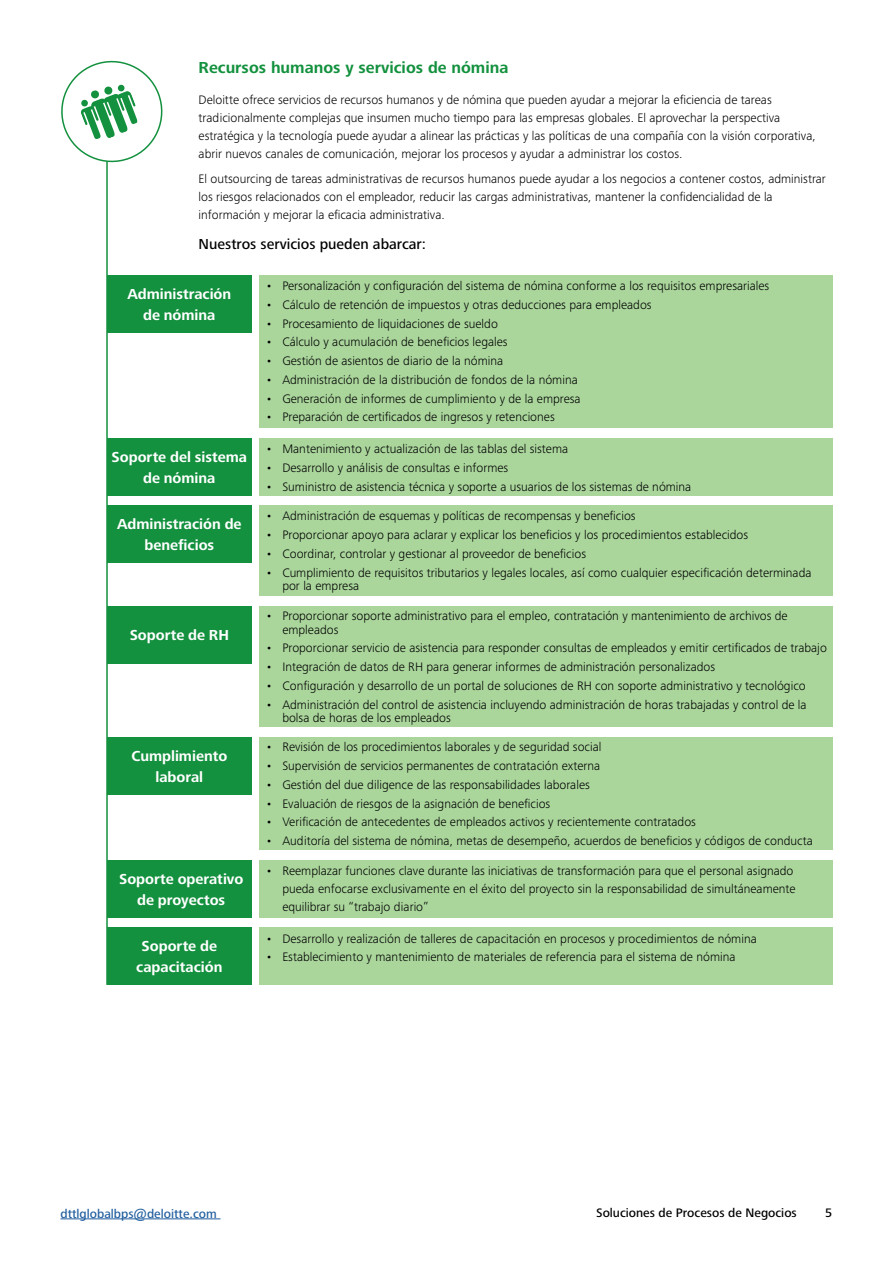
<style>
.page{position:relative;width:893px;height:1263px;background:#fff}
.page>*{position:absolute;margin:0;border:0;box-sizing:border-box;transform-origin:0 0}
.t1{font:700 16.5px "Frutiger Next Pro";color:#13913e}
.t2{font:700 15px/21px "Frutiger Next Pro";color:#fff;text-align:center}
.t3{font:500 15px "Frutiger Next Pro";color:#000}
.t4{font:300 12.75px/18px "Frutiger Next Pro";color:#000}
.t5{font:500 12.75px "Frutiger Next Pro";color:#000}
.t6{font:500 12.75px "Frutiger Next Pro";color:#215e9e}
</style>
<div class="page">
<hr style="left:60px;top:1218px;width:160px;height:1px;background:#215e9e">
<hr style="left:106px;top:161px;width:2px;height:824px;background:#13913e">
<svg style="left:61px;top:60px;width:102px;height:108px"></svg>
<div style="left:107px;top:275px;width:145px;height:58px;background:#13913e"></div>
<div style="left:259px;top:275px;width:573px;height:153px;background:#aad69c"></div>
<div style="left:107px;top:438px;width:145px;height:57px;background:#13913e"></div>
<div style="left:259px;top:438px;width:573px;height:57px;background:#aad69c"></div>
<div style="left:107px;top:927px;width:145px;height:58px;background:#13913e"></div>
<div style="left:259px;top:927px;width:573px;height:58px;background:#aad69c"></div>
<div style="left:107px;top:737px;width:145px;height:58px;background:#13913e"></div>
<div style="left:259px;top:737px;width:573px;height:113px;background:#aad69c"></div>
<div style="left:107px;top:506px;width:145px;height:57px;background:#13913e"></div>
<div style="left:259px;top:506px;width:573px;height:90px;background:#aad69c"></div>
<div style="left:107px;top:606px;width:145px;height:57px;background:#13913e"></div>
<div style="left:259px;top:606px;width:573px;height:121px;background:#aad69c"></div>
<div style="left:107px;top:860px;width:145px;height:57px;background:#13913e"></div>
<div style="left:259px;top:860px;width:573px;height:57px;background:#aad69c"></div>
<p class="t1" style="left:199px;top:58px;width:311px">Recursos humanos y servicios de nómina</p>
<p class="t4" style="left:199px;top:91px;width:619px">Deloitte ofrece servicios de recursos humanos y de nómina que pueden ayudar a mejorar la eficiencia de tareas tradicionalmente complejas que insumen mucho tiempo para las empresas globales. El aprovechar la perspectiva estratégica y la tecnología puede ayudar a alinear las prácticas y las políticas de una compañía con la visión corporativa, abrir nuevos canales de comunicación, mejorar los procesos y ayudar a administrar los costos.</p>
<p class="t4" style="left:199px;top:170px;width:629px">El outsourcing de tareas administrativas de recursos humanos puede ayudar a los negocios a contener costos, administrar los riesgos relacionados con el empleador, reducir las cargas administrativas, mantener la confidencialidad de la información y mejorar la eficacia administrativa.</p>
<p class="t3" style="left:199px;top:235px;width:229px">Nuestros servicios pueden abarcar:</p>
<p class="t2" style="left:127px;top:283px;width:105px">Administración de nómina</p>
<p class="t4" style="left:266px;top:277px;width:505px">• Personalización y configuración del sistema de nómina conforme a los requisitos empresariales</p>
<p class="t4" style="left:266px;top:295px;width:387px">• Cálculo de retención de impuestos y otras deducciones para empleados</p>
<p class="t4" style="left:266px;top:314px;width:233px">• Procesamiento de liquidaciones de sueldo</p>
<p class="t4" style="left:266px;top:333px;width:243px">• Cálculo y acumulación de beneficios legales</p>
<p class="t4" style="left:266px;top:352px;width:239px">• Gestión de asientos de diario de la nómina</p>
<p class="t4" style="left:266px;top:370px;width:313px">• Administración de la distribución de fondos de la nómina</p>
<p class="t4" style="left:266px;top:389px;width:316px">• Generación de informes de cumplimiento y de la empresa</p>
<p class="t4" style="left:266px;top:408px;width:290px">• Preparación de certificados de ingresos y retenciones</p>
<p class="t2" style="left:112px;top:446px;width:137px">Soporte del sistema de nómina</p>
<p class="t2" style="left:117px;top:514px;width:126px">Administración de beneficios</p>
<p class="t2" style="left:130px;top:625px;width:101px">Soporte de RH</p>
<p class="t2" style="left:131px;top:745px;width:97px">Cumplimiento laboral</p>
<p class="t4" style="left:266px;top:440px;width:304px">• Mantenimiento y actualización de las tablas del sistema</p>
<p class="t4" style="left:266px;top:459px;width:244px">• Desarrollo y análisis de consultas e informes</p>
<p class="t4" style="left:266px;top:477px;width:427px">• Suministro de asistencia técnica y soporte a usuarios de los sistemas de nómina</p>
<p class="t4" style="left:266px;top:507px;width:371px">• Administración de esquemas y políticas de recompensas y beneficios</p>
<p class="t4" style="left:266px;top:526px;width:484px">• Proporcionar apoyo para aclarar y explicar los beneficios y los procedimientos establecidos</p>
<p class="t4" style="left:266px;top:545px;width:322px">• Coordinar, controlar y gestionar al proveedor de beneficios</p>
<p class="t4" style="left:282px;top:566px;width:531px;line-height:13.5px;text-indent:-16px">• Cumplimiento de requisitos tributarios y legales locales, así como cualquier especificación determinada por la empresa</p>
<p class="t4" style="left:282px;top:609px;width:507px;line-height:13.5px;text-indent:-16px">• Proporcionar soporte administrativo para el empleo, contratación y mantenimiento de archivos de empleados</p>
<p class="t4" style="left:266px;top:639px;width:562px">• Proporcionar servicio de asistencia para responder consultas de empleados y emitir certificados de trabajo</p>
<p class="t4" style="left:266px;top:658px;width:451px">• Integración de datos de RH para generar informes de administración personalizados</p>
<p class="t4" style="left:266px;top:677px;width:541px">• Configuración y desarrollo de un portal de soluciones de RH con soporte administrativo y tecnológico</p>
<p class="t4" style="left:282px;top:698px;width:526px;line-height:13.5px;text-indent:-16px">• Administración del control de asistencia incluyendo administración de horas trabajadas y control de la bolsa de horas de los empleados</p>
<p class="t4" style="left:266px;top:738px;width:337px">• Revisión de los procedimientos laborales y de seguridad social</p>
<p class="t4" style="left:266px;top:757px;width:336px">• Supervisión de servicios permanentes de contratación externa</p>
<p class="t4" style="left:266px;top:775px;width:325px">• Gestión del due diligence de las responsabilidades laborales</p>
<p class="t4" style="left:266px;top:794px;width:286px">• Evaluación de riesgos de la asignación de beneficios</p>
<p class="t4" style="left:266px;top:813px;width:432px">• Verificación de antecedentes de empleados activos y recientemente contratados</p>
<p class="t4" style="left:266px;top:832px;width:548px">• Auditoría del sistema de nómina, metas de desempeño, acuerdos de beneficios y códigos de conducta</p>
<p class="t2" style="left:119px;top:868px;width:126px">Soporte operativo de proyectos</p>
<p class="t4" style="left:282px;top:862px;width:515px;text-indent:-16px">• Reemplazar funciones clave durante las iniciativas de transformación para que el personal asignado pueda enfocarse exclusivamente en el éxito del proyecto sin la responsabilidad de simultáneamente equilibrar su “trabajo diario”</p>
<p class="t2" style="left:136px;top:936px;width:88px">Soporte de capacitación</p>
<p class="t4" style="left:266px;top:929px;width:492px">• Desarrollo y realización de talleres de capacitación en procesos y procedimientos de nómina</p>
<p class="t4" style="left:266px;top:947px;width:471px">• Establecimiento y mantenimiento de materiales de referencia para el sistema de nómina</p>
<p class="t6" style="left:60px;top:1206px;width:158px">dttlglobalbps@deloitte.com</p>
<p class="t5" style="left:596px;top:1206px;width:202px">Soluciones de Procesos de Negocios</p>
<p class="t5" style="left:825px;top:1206px;width:9px">5</p>
</div>
